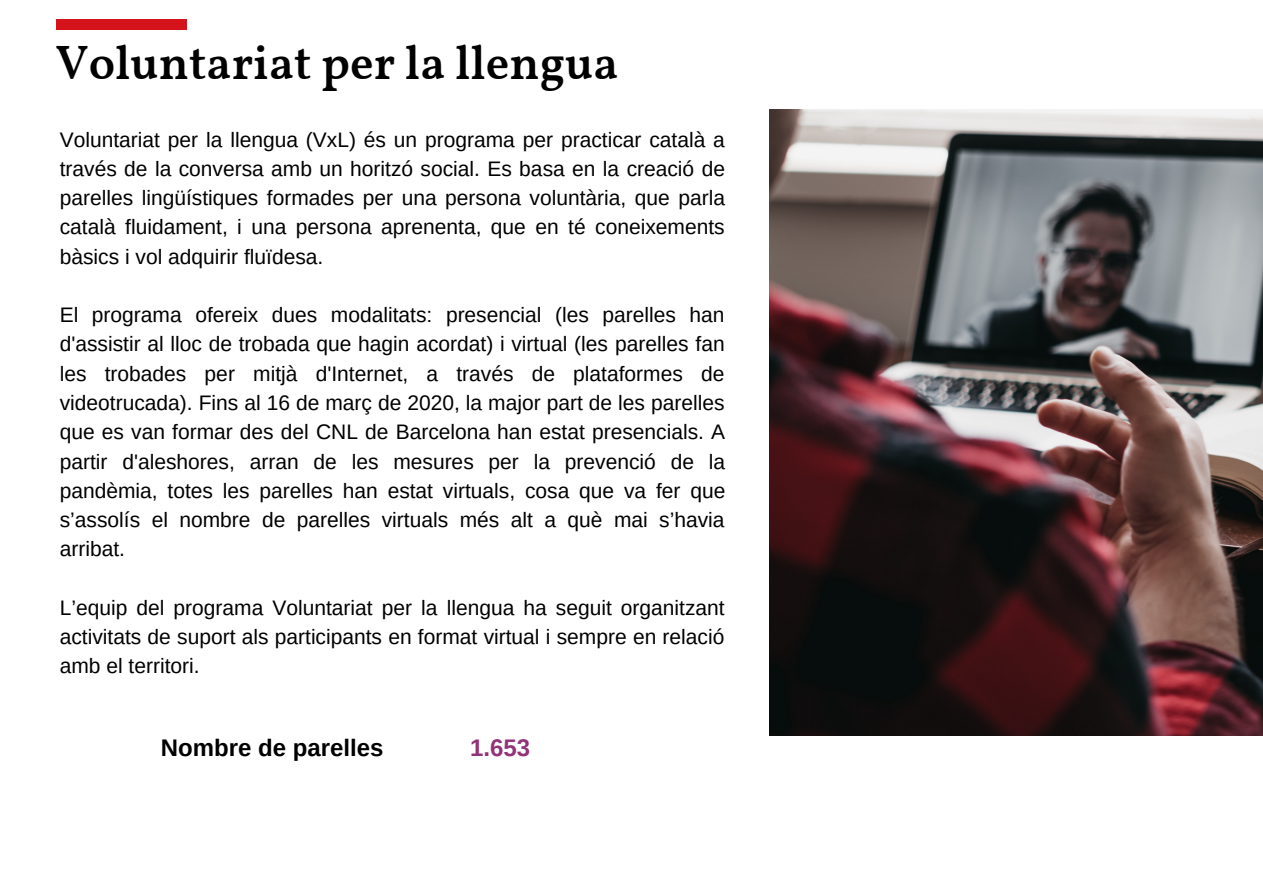
<style>
.page{position:relative;width:1263px;height:894px;background:#fff}
.page>*{position:absolute;margin:0;border:0;box-sizing:border-box;transform-origin:0 0}
.t1{font:600 48px "Vollkorn";color:#000}
.t2{font:700 24px "Arimo";color:#000}
.t3{font:700 24px "Arimo";color:#923279}
.t4{font:21px/29.2px "Arimo";color:#000;text-align:justify}
</style>
<div class="page">
<div style="left:56px;top:19px;width:130px;height:10px;background:#d5131a"></div>
<img style="left:770px;top:109px;width:492px;height:626px">
<h1 class="t1" style="left:56px;top:43px;width:565px">Voluntariat per la llengua</h1>
<p class="t4" style="left:60px;top:125px;width:667px">Voluntariat per la llengua (VxL) és un programa per practicar català a través de la conversa amb un horitzó social. Es basa en la creació de parelles lingüístiques formades per una persona voluntària, que parla català fluidament, i una persona aprenenta, que en té coneixements bàsics i vol adquirir fluïdesa.</p>
<p class="t4" style="left:60px;top:300px;width:667px">El programa ofereix dues modalitats: presencial (les parelles han d'assistir al lloc de trobada que hagin acordat) i virtual (les parelles fan les trobades per mitjà d'Internet, a través de plataformes de videotrucada). Fins al 16 de març de 2020, la major part de les parelles que es van formar des del CNL de Barcelona han estat presencials. A partir d'aleshores, arran de les mesures per la prevenció de la pandèmia, totes les parelles han estat virtuals, cosa que va fer que s’assolís el nombre de parelles virtuals més alt a què mai s’havia arribat.</p>
<p class="t4" style="left:60px;top:592px;width:666px">L’equip del programa Voluntariat per la llengua ha seguit organitzant activitats de suport als participants en format virtual i sempre en relació amb el territori.</p>
<p class="t2" style="left:161px;top:734px;width:224px">Nombre de parelles</p>
<p class="t3" style="left:470px;top:734px;width:62px">1.653</p>
</div>
